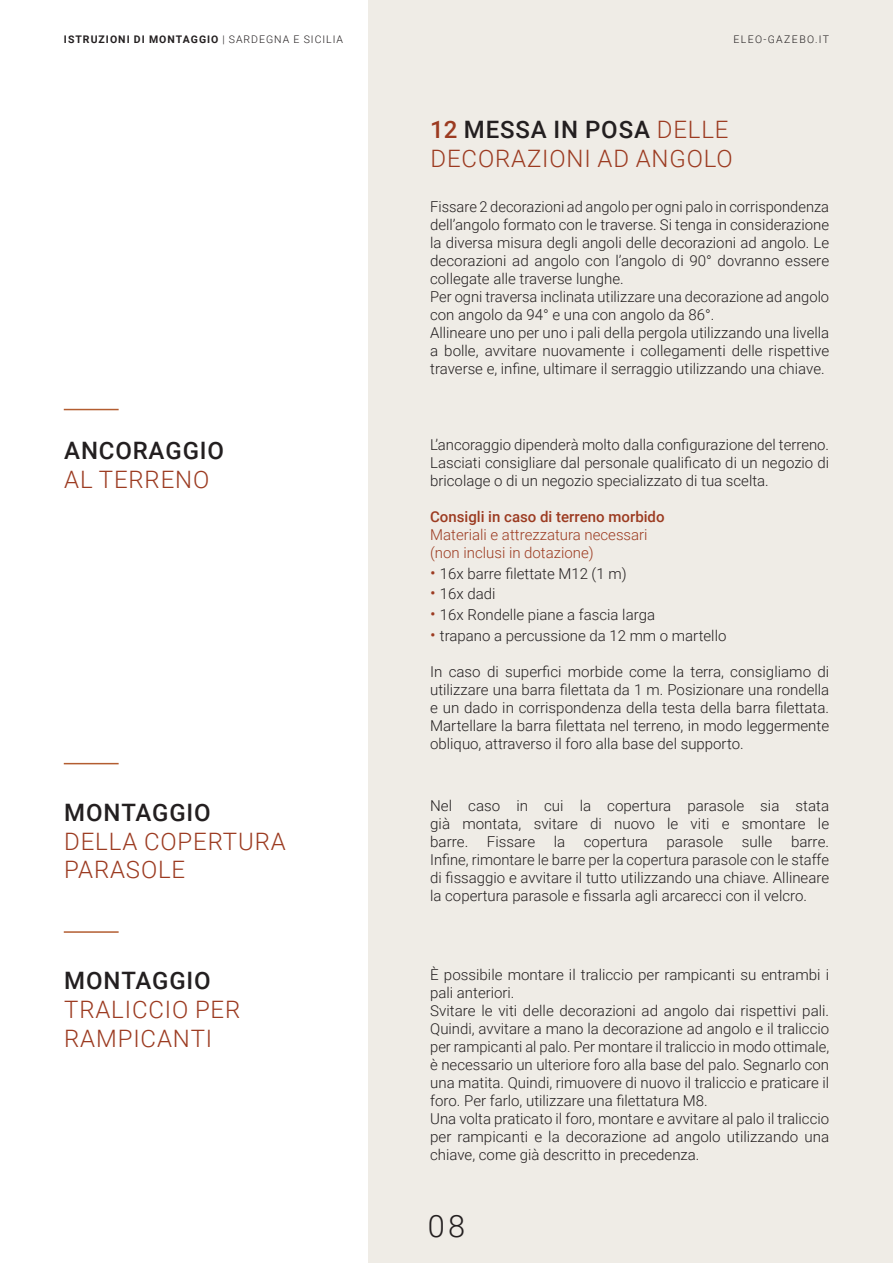
<style>
.page{position:relative;width:893px;height:1263px;background:#fff}
.page>*{position:absolute;margin:0;border:0;box-sizing:border-box;transform-origin:0 0}
.t1{font:300 30.75px "Roboto";color:#231f20}
.t2{font:300 24px/28.8px "Roboto";letter-spacing:.035em;color:#9c3b21}
.t3{font:500 24px "Roboto";letter-spacing:.035em;color:#231f20}
.t4{font:300 15px/18px "Roboto";color:#231f20;text-align:justify}
.t5{font:300 15px/18px "Roboto";color:#9c3b21}
.t6{font:500 15px "Roboto";color:#9c3b21}
.t7{font:700 10.5px "Roboto";letter-spacing:.095em;color:#231f20}
.t8{font:300 10.5px "Roboto";letter-spacing:.135em;color:#231f20}
.s1{font-weight:300}
.s2{font-weight:500}
.s3{font-weight:500;color:#231f20}
.s4{font-size:17.25px;color:#9c3b21}
</style>
<div class="page">
<div style="left:368px;top:0;width:525px;height:1263px;background:#efece6"></div>
<hr style="left:64px;top:763px;width:55px;height:1px;background:#b35d31">
<hr style="left:64px;top:931px;width:55px;height:2px;background:#b35d31">
<hr style="left:64px;top:409px;width:55px;height:1px;background:#b35d31">
<p class="t7" style="left:64px;top:31px;width:281px">ISTRUZIONI DI MONTAGGIO <span class="s1">| SARDEGNA E SICILIA</span></p>
<p class="t8" style="left:733px;top:31px;width:97px">ELEO-GAZEBO.IT</p>
<h2 class="t2" style="left:430px;top:115px;width:304px"><span class="s2">12</span> <span class="s3">MESSA IN POSA</span> DELLE<br>DECORAZIONI AD ANGOLO</h2>
<p class="t4" style="left:430px;top:197px;width:400px;text-align:left">Fissare 2 decorazioni ad angolo per ogni palo in corrispondenza dell’angolo formato con le traverse. Si tenga in considerazione la diversa misura degli angoli delle decorazioni ad angolo. Le decorazioni ad angolo con l’angolo di 90° dovranno essere collegate alle traverse lunghe.<br>Per ogni traversa inclinata utilizzare una decorazione ad angolo con angolo da 94° e una con angolo da 86°.<br>Allineare uno per uno i pali della pergola utilizzando una livella a bolle, avvitare nuovamente i collegamenti delle rispettive traverse e, infine, ultimare il serraggio utilizzando una chiave.</p>
<h2 class="t3" style="left:64px;top:434px;width:161px">ANCORAGGIO</h2>
<h2 class="t2" style="left:64px;top:464px;width:147px">AL TERRENO</h2>
<p class="t4" style="left:430px;top:435px;width:400px">L’ancoraggio dipenderà molto dalla configurazione del terreno.<br>Lasciati consigliare dal personale qualificato di un negozio di bricolage o di un negozio specializzato di tua scelta.</p>
<p class="t6" style="left:430px;top:506px;width:236px">Consigli in caso di terreno morbido</p>
<p class="t5" style="left:430px;top:525px;width:219px">Materiali e attrezzatura necessari (non inclusi in dotazione)</p>
<p class="t4" style="left:430px;top:564px;width:198px"><span class="s4">•</span> 16x barre filettate M12 (1 m)</p>
<p class="t4" style="left:430px;top:584px;width:67px"><span class="s4">•</span> 16x dadi</p>
<p class="t4" style="left:430px;top:605px;width:226px"><span class="s4">•</span> 16x Rondelle piane a fascia larga</p>
<p class="t4" style="left:430px;top:626px;width:298px"><span class="s4">•</span> trapano a percussione da 12 mm o martello</p>
<p class="t4" style="left:430px;top:662px;width:401px">In caso di superfici morbide come la terra, consigliamo di utilizzare una barra filettata da 1 m. Posizionare una rondella e un dado in corrispondenza della testa della barra filettata.<br>Martellare la barra filettata nel terreno, in modo leggermente obliquo, attraverso il foro alla base del supporto.</p>
<h2 class="t3" style="left:64px;top:795px;width:148px">MONTAGGIO</h2>
<h2 class="t2" style="left:64px;top:826px;width:223px">DELLA COPERTURA<br>PARASOLE</h2>
<p class="t4" style="left:430px;top:796px;width:400px">Nel caso in cui la copertura parasole sia stata già montata, svitare di nuovo le viti e smontare le barre. Fissare la copertura parasole sulle barre.<br>Infine, rimontare le barre per la copertura parasole con le staffe di fissaggio e avvitare il tutto utilizzando una chiave. Allineare la copertura parasole e fissarla agli arcarecci con il velcro.</p>
<h2 class="t3" style="left:64px;top:964px;width:148px">MONTAGGIO</h2>
<h2 class="t2" style="left:64px;top:994px;width:178px">TRALICCIO PER<br>RAMPICANTI</h2>
<p class="t4" style="left:430px;top:965px;width:400px;text-align:left">È possibile montare il traliccio per rampicanti su entrambi i pali anteriori.<br>Svitare le viti delle decorazioni ad angolo dai rispettivi pali.<br>Quindi, avvitare a mano la decorazione ad angolo e il traliccio per rampicanti al palo. Per montare il traliccio in modo ottimale, è necessario un ulteriore foro alla base del palo. Segnarlo con una matita. Quindi, rimuovere di nuovo il traliccio e praticare il foro. Per farlo, utilizzare una filettatura M8.<br>Una volta praticato il foro, montare e avvitare al palo il traliccio per rampicanti e la decorazione ad angolo utilizzando una chiave, come già descritto in precedenza.</p>
<h1 class="t1" style="left:428px;top:1205px;width:39px">08</h1>
</div>
